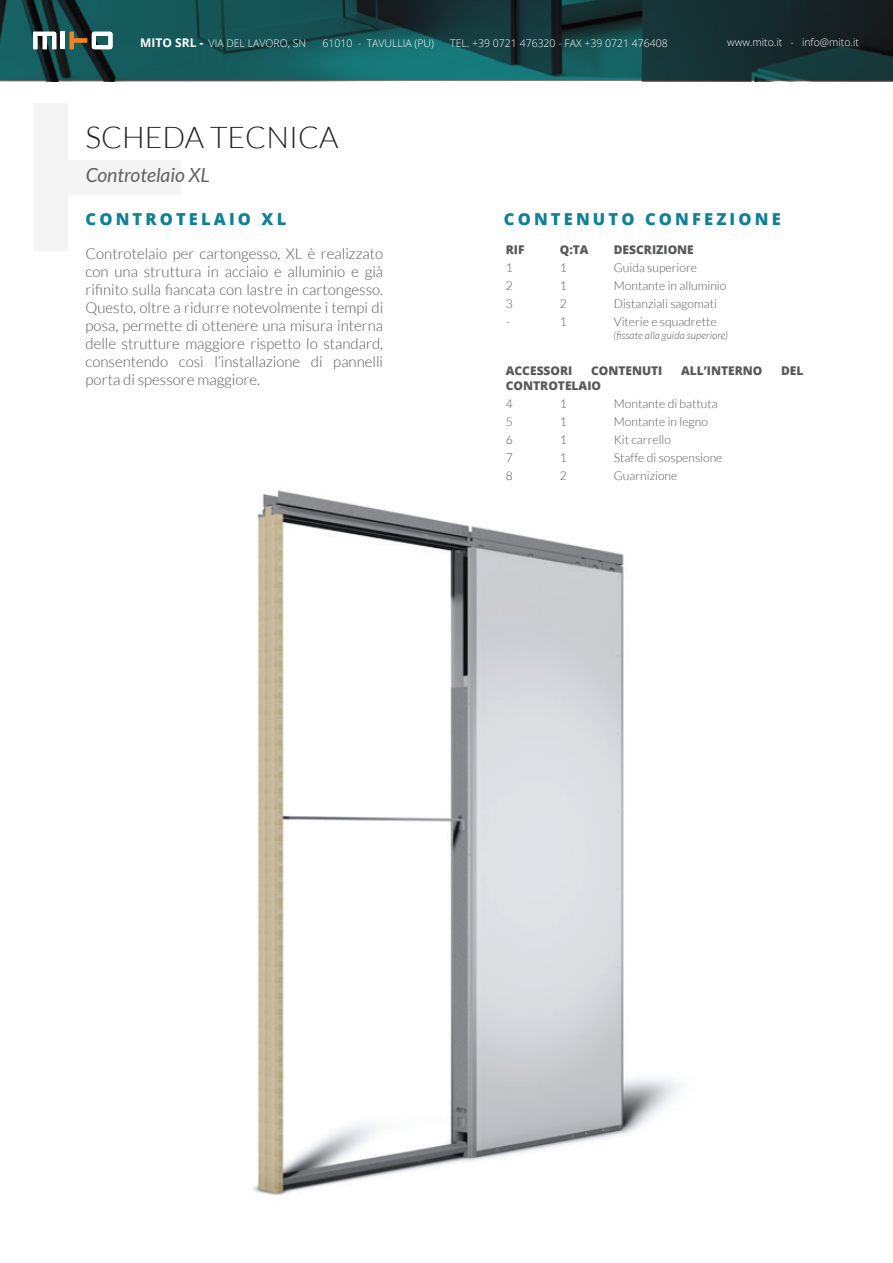
<style>
.page{position:relative;width:893px;height:1263px;background:#fff}
.page>*{position:absolute;margin:0;border:0;box-sizing:border-box;transform-origin:0 0}
.t1{font:300 30px "Lato";color:#231f20}
.t2{font:italic 19.5px "Lato";color:#231f20}
.t3{font:800 16.5px "Open Sans";letter-spacing:.19em;color:#0e8197}
.t4{font:300 15px/18px "Lato";color:#57585a;text-align:justify}
.t5{font:300 12.15px "Lato";color:#57585a}
.t6{font:800 12px "Open Sans";color:#57585a}
.t7{font:800 12px "Open Sans";color:#57585a}
.t8{font:300 10.5px "Open Sans";color:#fff}
.t9{font:italic 300 10.5px "Lato";color:#57585a}
.s1{font-weight:700;font-size:12px}
</style>
<div class="page">
<img style="left:252px;top:490px;width:426px;height:705px">
<svg style="left:0;top:0;width:893px;height:80px;background:#164547"></svg>
<svg style="left:34px;top:104px;width:147px;height:147px"></svg>
<svg style="left:33px;top:32px;width:23px;height:17px"></svg>
<hr style="left:61px;top:32px;width:4px;height:17px;background:#fff">
<svg style="left:70px;top:32px;width:42px;height:17px"></svg>
<p class="t8" style="left:140px;top:36px;width:167px"><span class="s1">MITO SRL -</span> VIA DEL LAVORO, SN</p>
<p class="t8" style="left:322px;top:36px;width:113px">61010 - TAVULLIA (PU)</p>
<p class="t8" style="left:450px;top:36px;width:219px">TEL. +39 0721 476320 - FAX +39 0721 476408</p>
<p class="t8" style="left:727px;top:35px;width:133px">www.mito.it - info@mito.it</p>
<h1 class="t1" style="left:85px;top:122px;width:255px">SCHEDA TECNICA</h1>
<h2 class="t2" style="left:85px;top:165px;width:126px">Controtelaio XL</h2>
<p class="t3" style="left:86px;top:207px;width:202px">CONTROTELAIO XL</p>
<p class="t4" style="left:86px;top:244px;width:299px">Controtelaio per cartongesso, XL è realizzato con una struttura in acciaio e alluminio e già rifinito sulla fiancata con lastre in cartongesso.<br>Questo, oltre a ridurre notevolmente i tempi di posa, permette di ottenere una misura interna delle strutture maggiore rispetto lo standard, consentendo così l’installazione di pannelli porta di spessore maggiore.</p>
<p class="t7" style="left:506px;top:241px;width:20px">RIF</p>
<p class="t7" style="left:560px;top:241px;width:30px">Q:TA</p>
<p class="t7" style="left:614px;top:241px;width:82px">DESCRIZIONE</p>
<p class="t3" style="left:504px;top:207px;width:278px">CONTENUTO CONFEZIONE</p>
<p class="t5" style="left:506px;top:261px;width:9px">1</p>
<p class="t5" style="left:560px;top:261px;width:9px">1</p>
<p class="t5" style="left:614px;top:261px;width:85px">Guida superiore</p>
<p class="t5" style="left:506px;top:279px;width:9px">2</p>
<p class="t5" style="left:560px;top:279px;width:9px">1</p>
<p class="t5" style="left:614px;top:279px;width:114px">Montante in alluminio</p>
<p class="t5" style="left:506px;top:297px;width:9px">3</p>
<p class="t5" style="left:560px;top:297px;width:9px">2</p>
<p class="t5" style="left:614px;top:297px;width:105px">Distanziali sagomati</p>
<p class="t5" style="left:506px;top:315px;width:6px">-</p>
<p class="t5" style="left:560px;top:315px;width:9px">1</p>
<p class="t5" style="left:614px;top:315px;width:104px">Viterie e squadrette</p>
<p class="t9" style="left:613px;top:329px;width:116px">(fissate alla guida superiore)</p>
<p class="t6" style="left:506px;top:361px;width:68px">ACCESSORI</p>
<p class="t6" style="left:591px;top:361px;width:73px">CONTENUTI</p>
<p class="t6" style="left:681px;top:361px;width:83px">ALL’INTERNO</p>
<p class="t6" style="left:781px;top:361px;width:24px">DEL</p>
<p class="t6" style="left:506px;top:376px;width:97px">CONTROTELAIO</p>
<p class="t5" style="left:506px;top:397px;width:9px">4</p>
<p class="t5" style="left:560px;top:397px;width:9px">1</p>
<p class="t5" style="left:614px;top:397px;width:105px">Montante di battuta</p>
<p class="t5" style="left:506px;top:415px;width:9px">5</p>
<p class="t5" style="left:560px;top:415px;width:9px">1</p>
<p class="t5" style="left:614px;top:415px;width:96px">Montante in legno</p>
<p class="t5" style="left:506px;top:433px;width:9px">6</p>
<p class="t5" style="left:560px;top:433px;width:9px">1</p>
<p class="t5" style="left:614px;top:433px;width:59px">Kit carrello</p>
<p class="t5" style="left:506px;top:451px;width:9px">7</p>
<p class="t5" style="left:560px;top:451px;width:9px">1</p>
<p class="t5" style="left:614px;top:451px;width:110px">Staffe di sospensione</p>
<p class="t5" style="left:506px;top:469px;width:9px">8</p>
<p class="t5" style="left:560px;top:469px;width:9px">2</p>
<p class="t5" style="left:614px;top:469px;width:65px">Guarnizione</p>
</div>
